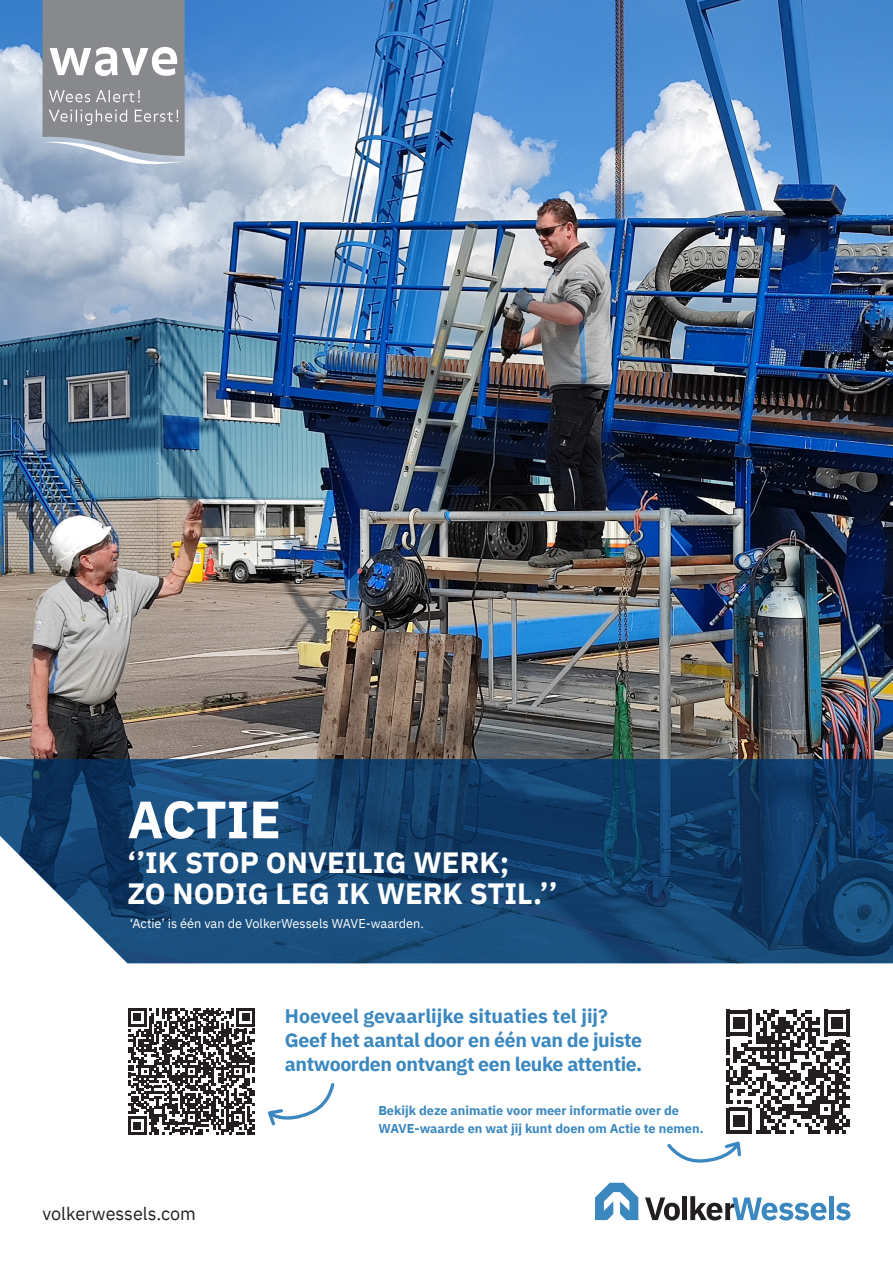
<style>
.page{position:relative;width:893px;height:1263px;background:#fff}
.page>*{position:absolute;margin:0;border:0;box-sizing:border-box;transform-origin:0 0}
.t1{font:700 52.5px "IBM Plex Sans";color:#fff}
.t2{font:700 29.25px "IBM Plex Sans";color:#fff}
.t3{font:700 19.5px/24px "IBM Plex Sans";letter-spacing:-.02em;color:#3a88bf}
.t4{font:18px "IBM Plex Sans";color:#231f20}
.t5{font:700 12.75px/18.8px "IBM Plex Sans";color:#3a88bf}
.t6{font:12.75px "IBM Plex Sans";color:#fff}
</style>
<div class="page">
<img style="left:0;top:0;width:893px;height:759px">
<svg style="left:0;top:759px;width:893px;height:204px;background:#1e4b76"></svg>
<svg style="left:43px;top:0;width:142px;height:168px;background:#989ca1"></svg>
<div style="left:682px;top:1196px;width:5px;height:24px;background:#231f20"></div>
<div style="left:829px;top:1196px;width:5px;height:24px;background:#3a88bf"></div>
<svg style="left:595px;top:1183px;width:43px;height:37px"></svg>
<svg style="left:690px;top:1196px;width:136px;height:24px"></svg>
<svg style="left:836px;top:1203px;width:14px;height:17px"></svg>
<svg style="left:645px;top:1197px;width:35px;height:23px"></svg>
<svg style="left:128px;top:1008px;width:127px;height:127px"></svg>
<svg style="left:268px;top:1083px;width:67px;height:43px"></svg>
<svg style="left:667px;top:1010px;width:183px;height:153px"></svg>
<p class="t1" style="left:128px;top:778px;width:155px">ACTIE</p>
<p class="t2" style="left:128px;top:839px;width:383px">‘’IK STOP ONVEILIG WERK;</p>
<p class="t2" style="left:128px;top:871px;width:431px">ZO NODIG LEG IK WERK STIL.’’</p>
<p class="t6" style="left:130px;top:914px;width:296px">‘Actie’ is één van de VolkerWessels WAVE-waarden.</p>
<p class="t4" style="left:43px;top:1200px;width:155px">volkerwessels.com</p>
<p class="t3" style="left:285px;top:1002px;width:359px">Hoeveel gevaarlijke situaties tel jij?<br>Geef het aantal door en één van de juiste antwoorden ontvangt een leuke attentie.</p>
<p class="t5" style="left:378px;top:1099px;width:327px">Bekijk deze animatie voor meer informatie over de<br>WAVE-waarde en wat jij kunt doen om Actie te nemen.</p>
</div>
